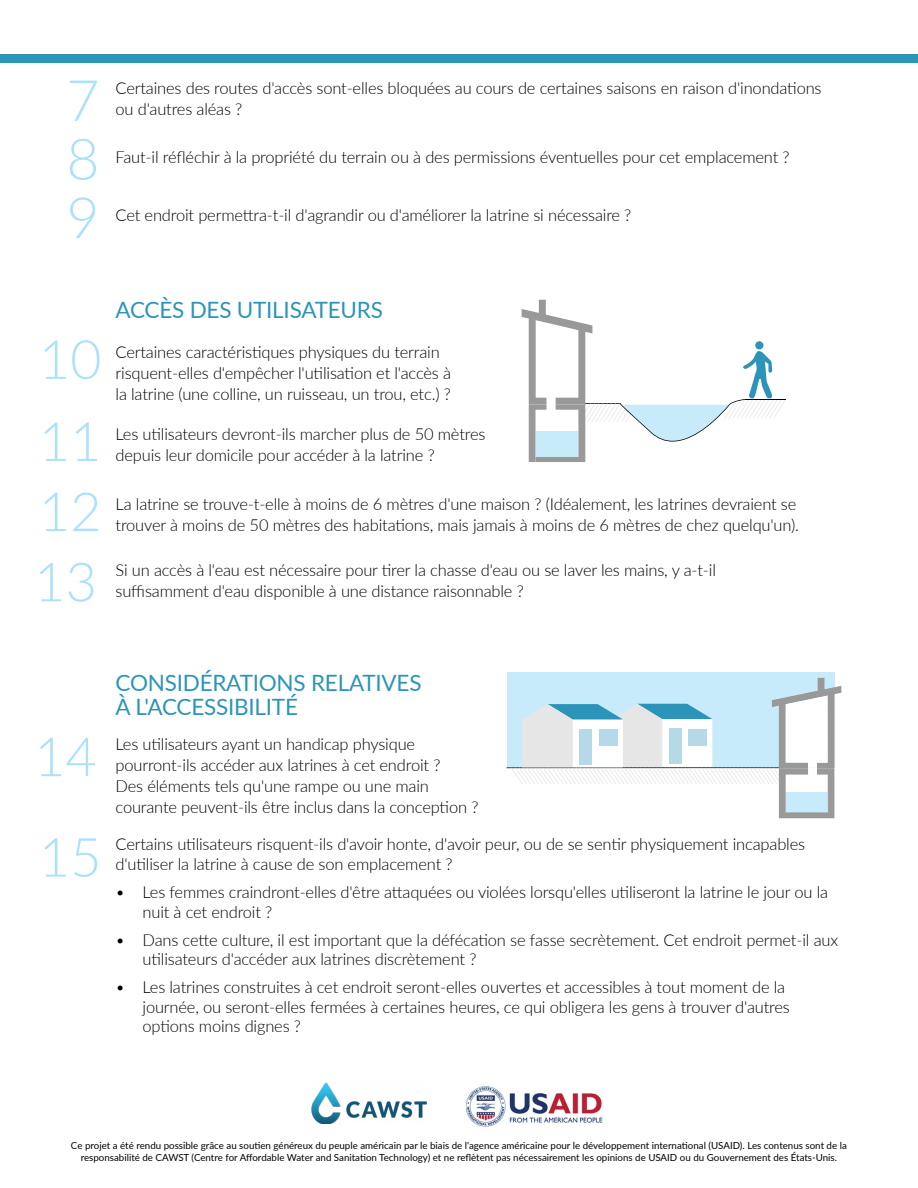
<style>
.page{position:relative;width:918px;height:1188px;background:#fff}
.page>*{position:absolute;margin:0;border:0;box-sizing:border-box;transform-origin:0 0}
.t1{font:300 57px/117.1px "Lato";color:#abe1fa}
.t2{font:300 54px/82.1px "Lato";color:#abe1fa}
.t3{font:22.5px/24px "Lato";letter-spacing:-.01em;color:#2b95b8}
.t4{font:300 16.5px/21px "Lato";letter-spacing:-.01em;color:#000}
.t5{font:9.75px/12px "Lato";color:#000;text-align:center}
</style>
<div class="page">
<div style="left:507px;top:673px;width:327px;height:95px;background:#c7ebfa"></div>
<svg style="left:507px;top:678px;width:334px;height:140px"></svg>
<div style="left:0;top:54px;width:918px;height:8px;background:#2b95b8"></div>
<svg style="left:522px;top:300px;width:264px;height:162px"></svg>
<img style="left:311px;top:1083px;width:116px;height:41px">
<img style="left:465px;top:1086px;width:138px;height:41px">
<h1 class="t1" style="left:66px;top:40px;width:35px">7<br>9</h1>
<h1 class="t1" style="left:66px;top:98px;width:35px">8</h1>
<p class="t4" style="left:116px;top:77px;width:708px">Certaines des routes d'accès sont-elles bloquées au cours de certaines saisons en raison d'inondations ou d'autres aléas ?</p>
<p class="t4" style="left:116px;top:146px;width:676px">Faut-il réfléchir à la propriété du terrain ou à des permissions éventuelles pour cet emplacement ?</p>
<p class="t4" style="left:116px;top:204px;width:517px">Cet endroit permettra-t-il d'agrandir ou d'améliorer la latrine si nécessaire ?</p>
<h2 class="t2" style="left:39px;top:316px;width:64px">10<br>11</h2>
<h2 class="t2" style="left:34px;top:475px;width:69px;line-height:70.2px">12<br>13</h2>
<h3 class="t3" style="left:116px;top:297px;width:269px">ACCÈS DES UTILISATEURS</h3>
<p class="t4" style="left:116px;top:341px;width:337px">Certaines caractéristiques physiques du terrain risquent-elles d'empêcher l'utilisation et l'accès à la latrine (une colline, un ruisseau, un trou, etc.) ?</p>
<p class="t4" style="left:116px;top:423px;width:371px">Les utilisateurs devront-ils marcher plus de 50 mètres depuis leur domicile pour accéder à la latrine ?</p>
<p class="t4" style="left:116px;top:493px;width:685px">La latrine se trouve-t-elle à moins de 6 mètres d'une maison ? (Idéalement, les latrines devraient se trouver à moins de 50 mètres des habitations, mais jamais à moins de 6 mètres de chez quelqu'un).</p>
<p class="t4" style="left:116px;top:559px;width:602px">Si un accès à l'eau est nécessaire pour tirer la chasse d'eau ou se laver les mains, y a-t-il suffisamment d'eau disponible à une distance raisonnable ?</p>
<h2 class="t2" style="left:34px;top:705px;width:69px;line-height:100.5px">14<br>15</h2>
<h3 class="t3" style="left:116px;top:670px;width:307px">CONSIDÉRATIONS RELATIVES<br>À L'ACCESSIBILITÉ</h3>
<p class="t4" style="left:116px;top:733px;width:364px">Les utilisateurs ayant un handicap physique pourront-ils accéder aux latrines à cet endroit ?<br>Des éléments tels qu'une rampe ou une main courante peuvent-ils être inclus dans la conception ?</p>
<p class="t4" style="left:116px;top:834px;width:691px;line-height:19.5px">Certains utilisateurs risquent-ils d'avoir honte, d'avoir peur, ou de se sentir physiquement incapables d'utiliser la latrine à cause de son emplacement ?</p>
<p class="t4" style="left:143px;top:882px;width:687px;line-height:19.5px;text-indent:-27px">• Les femmes craindront-elles d'être attaquées ou violées lorsqu'elles utiliseront la latrine le jour ou la nuit à cet endroit ?</p>
<p class="t4" style="left:143px;top:929px;width:697px;line-height:19.5px;text-indent:-27px">• Dans cette culture, il est important que la défécation se fasse secrètement. Cet endroit permet-il aux utilisateurs d'accéder aux latrines discrètement ?</p>
<p class="t4" style="left:143px;top:977px;width:649px;line-height:19.5px;text-indent:-27px">• Les latrines construites à cet endroit seront-elles ouvertes et accessibles à tout moment de la journée, ou seront-elles fermées à certaines heures, ce qui obligera les gens à trouver d'autres options moins dignes ?</p>
<p class="t5" style="left:71px;top:1139px;width:777px">Ce projet a été rendu possible grâce au soutien généreux du peuple américain par le biais de l'agence américaine pour le développement international (USAID). Les contenus sont de la responsabilité de CAWST (Centre for Affordable Water and Sanitation Technology) et ne reflètent pas nécessairement les opinions de USAID ou du Gouvernement des États-Unis.</p>
</div>
